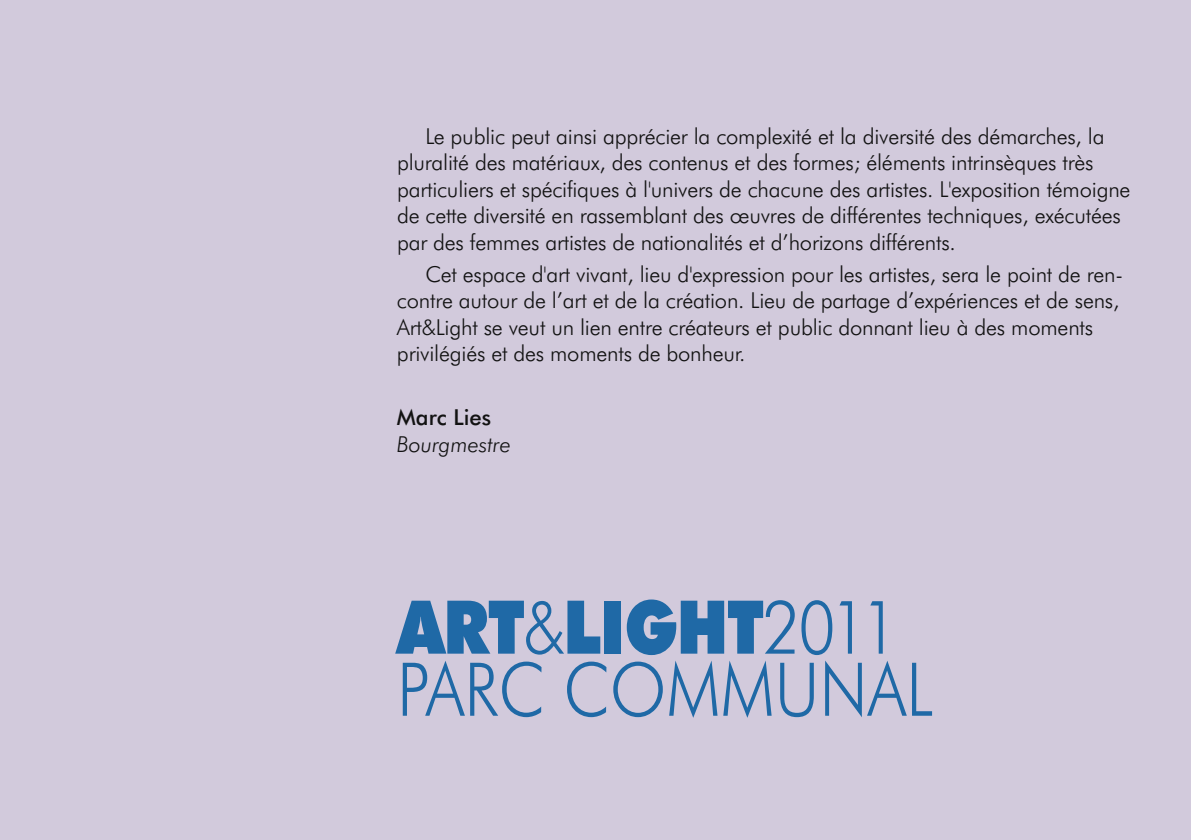
<style>
.page{position:relative;width:1191px;height:840px;background:#fff}
.page>*{position:absolute;margin:0;border:0;box-sizing:border-box;transform-origin:0 0}
.t1{font:300 74px/62px "Futura BT";color:#1f69a6;scale:.87 1}
.t2{font:300 22px/26.4px "Futura BT";letter-spacing:-.01em;color:#121212}
.t3{font:italic 300 22px "Futura BT";color:#121212}
.t4{font:500 22px "Futura BT";color:#121212}
.s1{font-weight:900}
</style>
<div class="page">
<div style="left:0;top:0;width:1191px;height:839px;background:#d2cadc"></div>
<p class="t2" style="left:397px;top:122px;width:735px;text-indent:28px">Le public peut ainsi apprécier la complexité et la diversité des démarches, la pluralité des matériaux, des contenus et des formes; éléments intrinsèques très particuliers et spécifiques à l'univers de chacune des artistes. L'exposition témoigne de cette diversité en rassemblant des œuvres de différentes techniques, exécutées par des femmes artistes de nationalités et d’horizons différents.</p>
<p class="t2" style="left:397px;top:260px;width:727px;text-indent:28px">Cet espace d'art vivant, lieu d'expression pour les artistes, sera le point de ren&shy;contre autour de l’art et de la création. Lieu de partage d’expériences et de sens, Art&amp;Light se veut un lien entre créateurs et public donnant lieu à des moments privilégiés et des moments de bonheur.</p>
<p class="t4" style="left:397px;top:404px;width:96px">Marc Lies</p>
<p class="t3" style="left:397px;top:430px;width:115px">Bourgmestre</p>
<h1 class="t1" style="left:397px;top:595px;width:617px"><span class="s1">ART</span>&amp;<span class="s1">LIGHT</span>2011<br>PARC COMMUNAL</h1>
</div>
